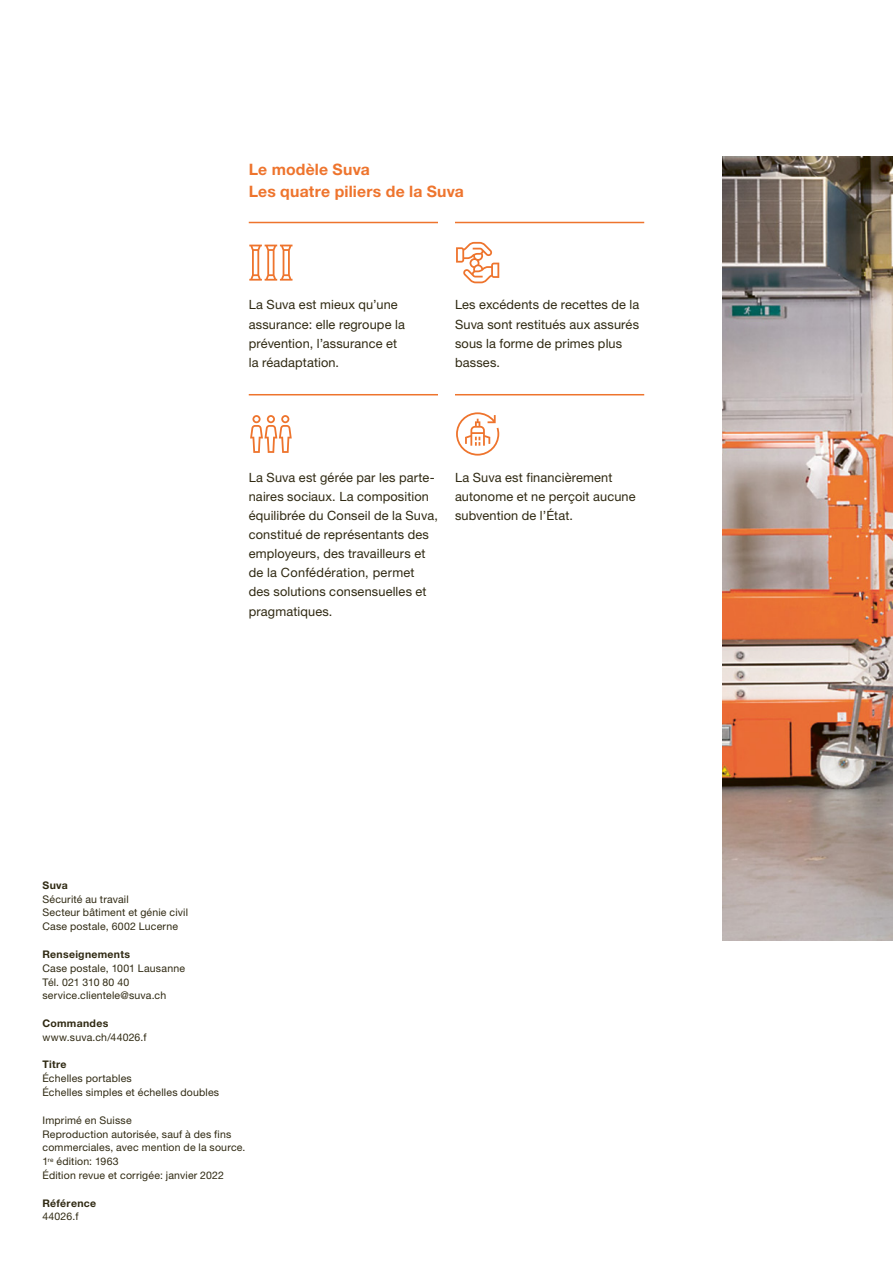
<style>
.page{position:relative;width:893px;height:1263px;background:#fff}
.page>*{position:absolute;margin:0;border:0;box-sizing:border-box;transform-origin:0 0}
.t1{font:700 15.75px/21.3px "Helvetica Neue LT Std";letter-spacing:.015em;color:#ee742d}
.t2{font:12.75px/19.2px "Helvetica Neue LT Std";letter-spacing:.01em;color:#2f2912}
.t3{font:10.5px/13.8px "Helvetica Neue LT Std";letter-spacing:.02em;color:#2f2912}
.t4{font:700 10.5px "Helvetica Neue LT Std";letter-spacing:.025em;color:#2f2912}
</style>
<div class="page">
<svg style="left:249px;top:245px;width:43px;height:36px"></svg>
<svg style="left:456px;top:242px;width:43px;height:41px"></svg>
<svg style="left:250px;top:415px;width:42px;height:38px"></svg>
<svg style="left:456px;top:412px;width:43px;height:44px"></svg>
<hr style="left:455px;top:222px;width:189px;height:1px;background:#ee742d">
<hr style="left:455px;top:394px;width:189px;height:1px;background:#ee742d">
<hr style="left:249px;top:222px;width:189px;height:1px;background:#ee742d">
<hr style="left:249px;top:394px;width:189px;height:1px;background:#ee742d">
<img style="left:723px;top:156px;width:170px;height:785px">
<p class="t1" style="left:249px;top:159px;width:217px">Le modèle Suva<br>Les quatre piliers de la Suva</p>
<p class="t2" style="left:249px;top:295px;width:158px">La Suva est mieux qu’une assurance: elle regroupe la prévention, l’assurance et la réadaptation.</p>
<p class="t2" style="left:455px;top:295px;width:186px">Les excédents de recettes de la<br>Suva sont restitués aux assurés sous la forme de primes plus basses.</p>
<p class="t2" style="left:249px;top:467px;width:191px">La Suva est gérée par les parte&shy;naires sociaux. La composition équilibrée du Conseil de la Suva, constitué de représentants des employeurs, des travailleurs et de la Confédération, permet des solutions consensuelles et pragmatiques.</p>
<p class="t2" style="left:455px;top:467px;width:182px">La Suva est financièrement autonome et ne perçoit aucune subvention de l’État.</p>
<p class="t4" style="left:43px;top:878px;width:27px">Suva</p>
<p class="t3" style="left:43px;top:892px;width:147px">Sécurité au travail<br>Secteur bâtiment et génie civil<br>Case postale, 6002 Lucerne</p>
<p class="t4" style="left:43px;top:948px;width:89px">Renseignements</p>
<p class="t3" style="left:43px;top:961px;width:144px">Case postale, 1001 Lausanne<br>Tél. 021 310 80 40 service.clientele@suva.ch</p>
<p class="t4" style="left:43px;top:1017px;width:67px">Commandes</p>
<p class="t3" style="left:43px;top:1030px;width:106px">www.suva.ch/44026.f</p>
<p class="t4" style="left:43px;top:1058px;width:26px">Titre</p>
<p class="t3" style="left:43px;top:1071px;width:178px">Échelles portables<br>Échelles simples et échelles doubles</p>
<p class="t3" style="left:43px;top:1113px;width:204px">Imprimé en Suisse<br>Reproduction autorisée, sauf à des fins commerciales, avec mention de la source.<br>1<sup>re</sup> édition: 1963<br>Édition revue et corrigée: janvier 2022</p>
<p class="t4" style="left:43px;top:1196px;width:55px">Référence</p>
<p class="t3" style="left:43px;top:1210px;width:37px">44026.f</p>
</div>
